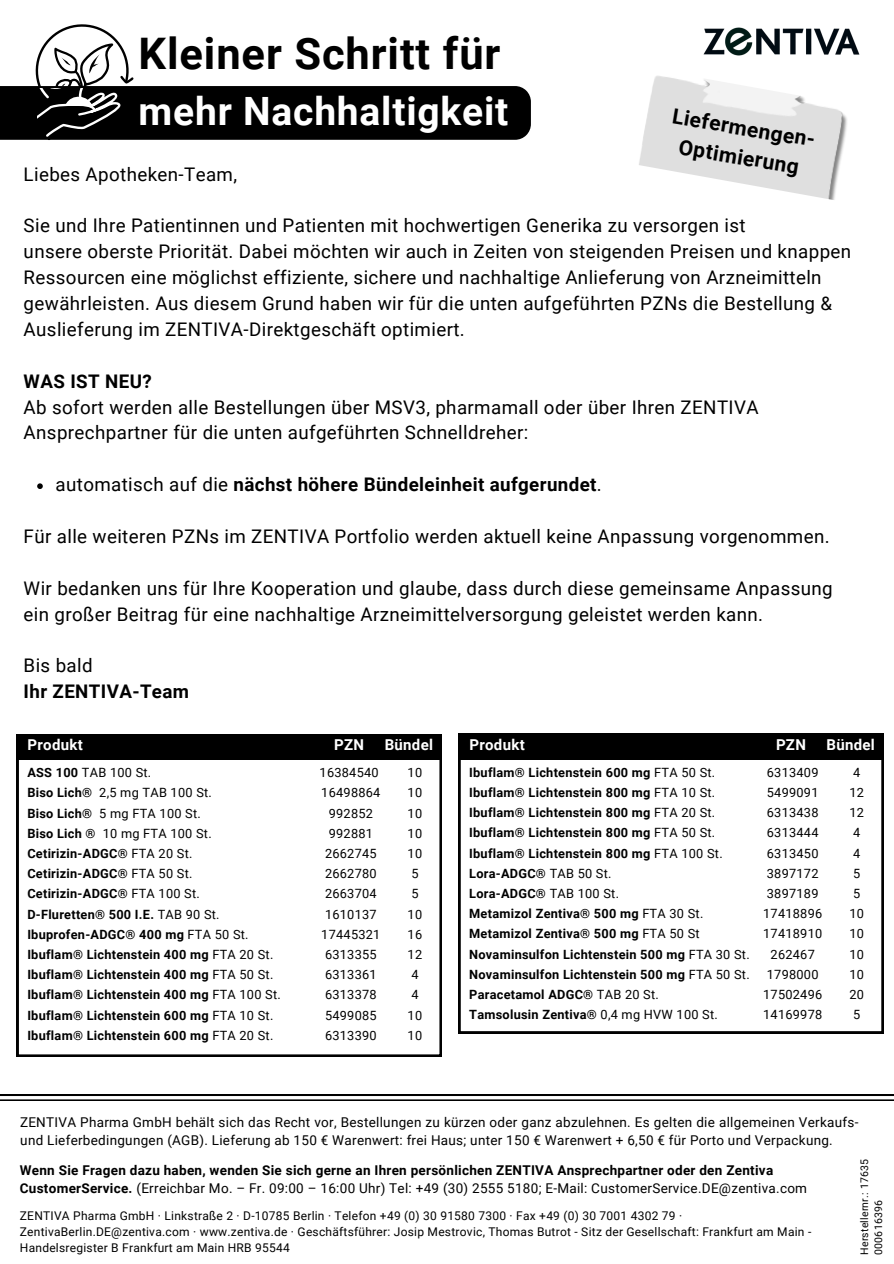
<style>
.page{position:relative;width:894px;height:1264px;background:#fff}
.page>*{position:absolute;margin:0;border:0;box-sizing:border-box;transform-origin:0 0}
.t1{font:700 43.5px "Roboto";letter-spacing:.02em;color:#000}
.t2{font:700 39px "Roboto";letter-spacing:.02em;color:#fff}
.t3{font:700 21px/29.4px "Roboto";color:#000;text-align:center}
.t4{font:18.75px/25.8px "Roboto";letter-spacing:.02em;color:#000}
.t5{font:700 18.75px/25.8px "Roboto";letter-spacing:.02em;color:#000}
.t6{font:700 15px "Roboto";letter-spacing:.02em;color:#fff}
.t7{font:13.5px/18px "Roboto";letter-spacing:.02em;color:#000}
.t8{font:700 13.5px/18px "Roboto";letter-spacing:.02em;color:#000}
.t9{font:700 12.75px "Roboto";letter-spacing:.02em;color:#000}
.t10{font:12.75px/20.2px "Roboto";letter-spacing:.02em;color:#000}
.t11{font:12px/16px "Roboto";letter-spacing:.02em;color:#000}
.t12{font:10.5px "Roboto";letter-spacing:.02em;color:#000}
.s1{font-weight:700}
.s2{font-weight:400}
</style>
<div class="page">
<svg style="left:0;top:24px;width:530px;height:116px"></svg>
<img style="left:703px;top:28px;width:155px;height:28px">
<img style="left:639px;top:76px;width:208px;height:124px">
<svg style="left:17px;top:760px;width:424px;height:296px"></svg>
<div style="left:17px;top:734px;width:424px;height:26px;background:#000"></div>
<svg style="left:37px;top:483px;width:6px;height:6px"></svg>
<svg style="left:0;top:1094px;width:893px;height:6px"></svg>
<svg style="left:458px;top:759px;width:424px;height:274px"></svg>
<div style="left:458px;top:733px;width:425px;height:26px;background:#000"></div>
<p class="t1" style="left:139px;top:28px;width:363px">Kleiner Schritt für</p>
<p class="t2" style="left:139px;top:89px;width:371px">mehr Nachhaltigkeit</p>
<p class="t3" style="left:674px;top:102px;width:147px;rotate:9deg">Liefermengen-<br>Optimierung</p>
<h1 class="t4" style="left:24px;top:161px;width:215px">Liebes Apotheken-Team,</h1>
<p class="t4" style="left:24px;top:213px;width:828px">Sie und Ihre Patientinnen und Patienten mit hochwertigen Generika zu versorgen ist<br>unsere oberste Priorität. Dabei möchten wir auch in Zeiten von steigenden Preisen und knappen Ressourcen eine möglichst effiziente, sichere und nachhaltige Anlieferung von Arzneimitteln gewährleisten. Aus diesem Grund haben wir für die unten aufgeführten PZNs die Bestellung &amp; Auslieferung im ZENTIVA-Direktgeschäft optimiert.</p>
<h2 class="t4" style="left:24px;top:368px;width:736px"><span class="s1">WAS IST NEU?<br></span>Ab sofort werden alle Bestellungen über MSV3, pharmamall oder über Ihren ZENTIVA<br>Ansprechpartner für die unten aufgeführten Schnelldreher:</h2>
<p class="t5" style="left:56px;top:472px;width:547px"><span class="s2">automatisch auf die</span> nächst höhere Bündeleinheit aufgerundet<span class="s2">.</span></p>
<h3 class="t4" style="left:24px;top:523px;width:807px">Für alle weiteren PZNs im ZENTIVA Portfolio werden aktuell keine Anpassung vorgenommen.</h3>
<h3 class="t4" style="left:24px;top:575px;width:810px">Wir bedanken uns für Ihre Kooperation und glaube, dass durch diese gemeinsame Anpassung ein großer Beitrag für eine nachhaltige Arzneimittelversorgung geleistet werden kann.</h3>
<h3 class="t5" style="left:24px;top:653px;width:167px"><span class="s2">Bis bald<br></span>Ihr ZENTIVA-Team</h3>
<p class="t6" style="left:28px;top:736px;width:57px">Produkt</p>
<h5 class="t6" style="left:334px;top:736px;width:31px">PZN</h5>
<h5 class="t6" style="left:384px;top:736px;width:50px">Bündel</h5>
<h5 class="t10" style="left:27px;top:762px;width:125px"><span class="s1">ASS 100</span> TAB 100 St.</h5>
<h4 class="t9" style="left:27px;top:785px;width:66px">Biso Lich®</h4>
<p class="t10" style="left:99px;top:783px;width:114px">2,5 mg TAB 100 St.</p>
<p class="t9" style="left:27px;top:805px;width:66px">Biso Lich®</p>
<p class="t10" style="left:99px;top:803px;width:103px">5 mg FTA 100 St.</p>
<p class="t9" style="left:27px;top:826px;width:70px">Biso Lich ®</p>
<p class="t10" style="left:27px;top:823px;width:186px;text-indent:75px">10 mg FTA 100 St.<br><span class="s1">Cetirizin-ADGC®</span> FTA 20 St.</p>
<p class="t9" style="left:27px;top:866px;width:167px">Cetirizin-ADGC® <span class="s2">FTA 50 St.</span></p>
<p class="t9" style="left:27px;top:886px;width:174px">Cetirizin-ADGC® <span class="s2">FTA 100 St.</span></p>
<p class="t9" style="left:27px;top:906px;width:194px">D-Fluretten® 500 I.E. <span class="s2">TAB 90 St.</span></p>
<p class="t9" style="left:27px;top:927px;width:223px">Ibuprofen-ADGC® 400 mg <span class="s2">FTA 50 St.</span></p>
<p class="t9" style="left:27px;top:947px;width:247px">Ibuflam® Lichtenstein 400 mg <span class="s2">FTA 20 St.</span></p>
<p class="t9" style="left:27px;top:967px;width:247px">Ibuflam® Lichtenstein 400 mg <span class="s2">FTA 50 St.</span></p>
<p class="t9" style="left:27px;top:987px;width:255px">Ibuflam® Lichtenstein 400 mg <span class="s2">FTA 100 St.</span></p>
<p class="t9" style="left:27px;top:1007px;width:247px">Ibuflam® Lichtenstein 600 mg <span class="s2">FTA 10 St.</span></p>
<p class="t9" style="left:27px;top:1028px;width:247px">Ibuflam® Lichtenstein 600 mg <span class="s2">FTA 20 St.</span></p>
<p class="t10" style="left:319px;top:762px;width:61px">16384540</p>
<p class="t10" style="left:321px;top:783px;width:61px">16498864</p>
<p class="t10" style="left:328px;top:803px;width:46px">992852</p>
<p class="t10" style="left:328px;top:823px;width:46px">992881</p>
<p class="t10" style="left:325px;top:843px;width:53px">2662745</p>
<p class="t10" style="left:325px;top:863px;width:53px">2662780</p>
<p class="t10" style="left:325px;top:884px;width:53px">2663704</p>
<p class="t10" style="left:325px;top:904px;width:53px">1610137</p>
<p class="t10" style="left:321px;top:924px;width:61px">17445321</p>
<p class="t10" style="left:325px;top:944px;width:53px">6313355</p>
<p class="t10" style="left:325px;top:964px;width:53px">6313361</p>
<p class="t10" style="left:325px;top:984px;width:53px">6313378</p>
<p class="t10" style="left:325px;top:1005px;width:53px">5499085</p>
<p class="t10" style="left:325px;top:1025px;width:53px">6313390</p>
<p class="t10" style="left:407px;top:762px;width:16px">10</p>
<p class="t10" style="left:407px;top:783px;width:16px">10</p>
<p class="t10" style="left:407px;top:803px;width:16px">10</p>
<p class="t10" style="left:407px;top:823px;width:16px">10</p>
<p class="t10" style="left:407px;top:843px;width:16px">10</p>
<p class="t10" style="left:411px;top:863px;width:9px">5</p>
<p class="t10" style="left:411px;top:884px;width:9px">5</p>
<p class="t10" style="left:407px;top:904px;width:16px">10</p>
<p class="t10" style="left:407px;top:924px;width:16px">16</p>
<p class="t10" style="left:407px;top:944px;width:16px">12</p>
<p class="t10" style="left:411px;top:964px;width:9px">4</p>
<p class="t10" style="left:411px;top:984px;width:9px">4</p>
<p class="t10" style="left:407px;top:1005px;width:16px">10</p>
<p class="t10" style="left:407px;top:1025px;width:16px">10</p>
<h5 class="t6" style="left:469px;top:736px;width:57px">Produkt</h5>
<h6 class="t6" style="left:775px;top:736px;width:31px">PZN</h6>
<h6 class="t6" style="left:826px;top:736px;width:50px">Bündel</h6>
<p class="t9" style="left:469px;top:765px;width:247px">Ibuflam® Lichtenstein 600 mg <span class="s2">FTA 50 St.</span></p>
<p class="t9" style="left:469px;top:785px;width:247px">Ibuflam® Lichtenstein 800 mg <span class="s2">FTA 10 St.</span></p>
<p class="t9" style="left:469px;top:805px;width:247px">Ibuflam® Lichtenstein 800 mg <span class="s2">FTA 20 St.</span></p>
<p class="t9" style="left:469px;top:825px;width:247px">Ibuflam® Lichtenstein 800 mg <span class="s2">FTA 50 St.</span></p>
<p class="t9" style="left:469px;top:845px;width:255px">Ibuflam® Lichtenstein 800 mg <span class="s2">FTA 100 St.</span></p>
<p class="t9" style="left:469px;top:866px;width:144px">Lora-ADGC® <span class="s2">TAB 50 St.</span></p>
<p class="t9" style="left:469px;top:886px;width:151px">Lora-ADGC® <span class="s2">TAB 100 St.</span></p>
<p class="t9" style="left:469px;top:906px;width:235px">Metamizol Zentiva® 500 mg <span class="s2">FTA 30 St.</span></p>
<p class="t9" style="left:469px;top:926px;width:232px">Metamizol Zentiva® 500 mg <span class="s2">FTA 50 St</span></p>
<p class="t9" style="left:469px;top:946px;width:282px">Novaminsulfon Lichtenstein 500 mg <span class="s2">FTA 30 St.</span></p>
<p class="t9" style="left:469px;top:967px;width:282px">Novaminsulfon Lichtenstein 500 mg <span class="s2">FTA 50 St.</span></p>
<p class="t9" style="left:469px;top:987px;width:191px">Paracetamol ADGC® <span class="s2">TAB 20 St.</span></p>
<p class="t9" style="left:469px;top:1007px;width:250px">Tamsolusin Zentiva® <span class="s2">0,4 mg HVW 100 St.</span></p>
<p class="t10" style="left:766px;top:762px;width:53px">6313409</p>
<p class="t10" style="left:766px;top:782px;width:53px">5499091</p>
<p class="t10" style="left:766px;top:802px;width:53px">6313438</p>
<p class="t10" style="left:766px;top:823px;width:53px">6313444</p>
<p class="t10" style="left:766px;top:843px;width:53px">6313450</p>
<p class="t10" style="left:766px;top:863px;width:53px">3897172</p>
<p class="t10" style="left:766px;top:883px;width:53px">3897189</p>
<p class="t10" style="left:763px;top:903px;width:61px">17418896</p>
<p class="t10" style="left:763px;top:924px;width:61px">17418910</p>
<p class="t10" style="left:770px;top:944px;width:46px">262467</p>
<p class="t10" style="left:766px;top:964px;width:53px">1798000</p>
<p class="t10" style="left:763px;top:984px;width:61px">17502496</p>
<p class="t10" style="left:763px;top:1004px;width:61px">14169978</p>
<p class="t10" style="left:852px;top:762px;width:9px">4</p>
<p class="t10" style="left:849px;top:782px;width:16px">12</p>
<p class="t10" style="left:849px;top:802px;width:16px">12</p>
<p class="t10" style="left:852px;top:823px;width:9px">4</p>
<p class="t10" style="left:852px;top:843px;width:9px">4</p>
<p class="t10" style="left:852px;top:863px;width:9px">5</p>
<p class="t10" style="left:852px;top:883px;width:9px">5</p>
<p class="t10" style="left:849px;top:903px;width:16px">10</p>
<p class="t10" style="left:849px;top:924px;width:16px">10</p>
<p class="t10" style="left:849px;top:944px;width:16px">10</p>
<p class="t10" style="left:849px;top:964px;width:16px">10</p>
<p class="t10" style="left:849px;top:984px;width:16px">20</p>
<p class="t10" style="left:852px;top:1004px;width:9px">5</p>
<h3 class="t7" style="left:20px;top:1113px;width:839px">ZENTIVA Pharma GmbH behält sich das Recht vor, Bestellungen zu kürzen oder ganz abzulehnen. Es gelten die allgemeinen Verkaufs&shy;und Lieferbedingungen (AGB). Lieferung ab 150 € Warenwert: frei Haus; unter 150 € Warenwert + 6,50 € für Porto und Verpackung.</h3>
<h4 class="t8" style="left:20px;top:1161px;width:788px">Wenn Sie Fragen dazu haben, wenden Sie sich gerne an Ihren persönlichen ZENTIVA Ansprechpartner oder den Zentiva<br>CustomerService. <span class="s2">(Erreichbar Mo. – Fr. 09:00 – 16:00 Uhr) Tel: +49 (30) 2555 5180; E-Mail: CustomerService.DE@zentiva.com</span></h4>
<h3 class="t11" style="left:20px;top:1207px;width:792px">ZENTIVA Pharma GmbH · Linkstraße 2 · D‑10785 Berlin · Telefon +49 (0) 30 91580 7300 · Fax +49 (0) 30 7001 4302 79 ·<br>ZentivaBerlin.DE@zentiva.com · www.zentiva.de · Geschäftsführer: Josip Mestrovic, Thomas Butrot - Sitz der Gesellschaft: Frankfurt am Main -<br>Handelsregister B Frankfurt am Main HRB 95544</h3>
<p class="t12" style="left:858px;top:1254px;width:97px;rotate:-90deg">Herstellernr.: 17635</p>
<h3 class="t12" style="left:872px;top:1254px;width:56px;rotate:-90deg">000616396</h3>
</div>
